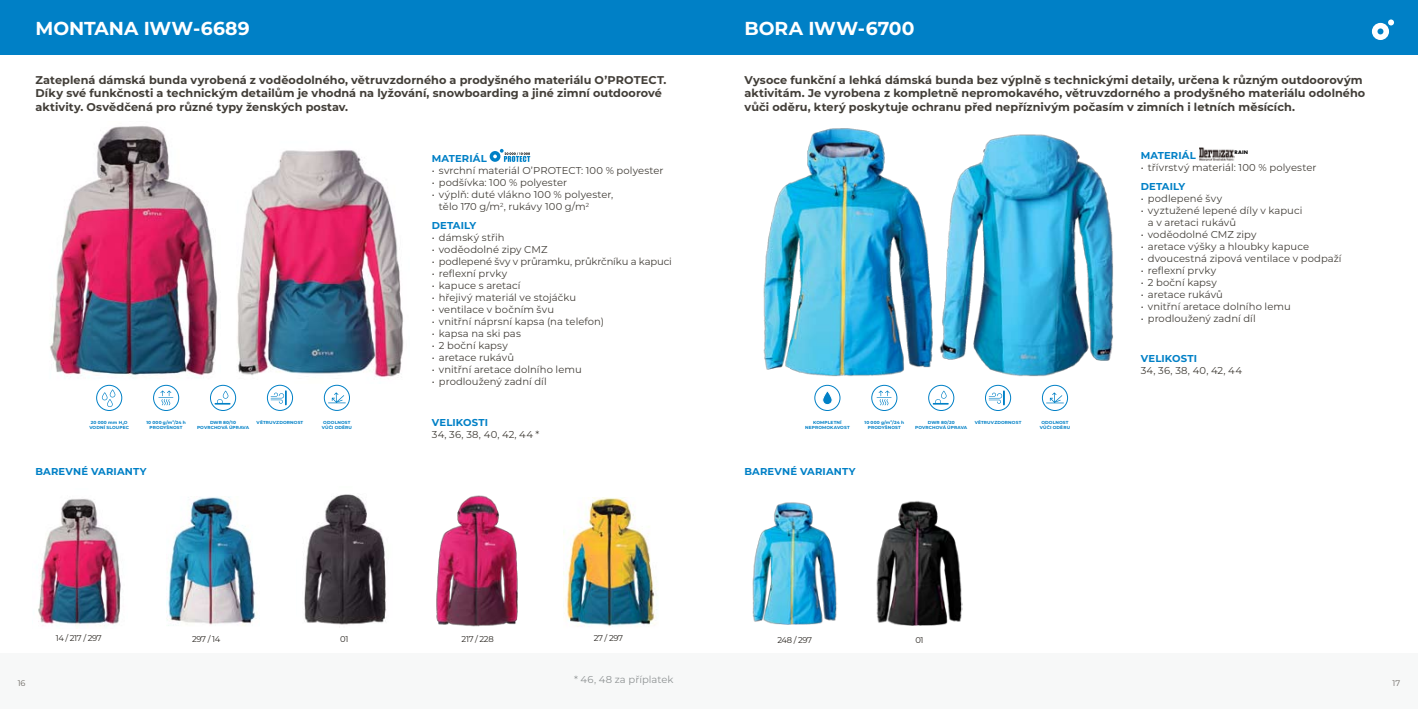
<style>
.page{position:relative;width:1418px;height:709px;background:#fff}
.page>*{position:absolute;margin:0;border:0;box-sizing:border-box;transform-origin:0 0}
.t1{font:700 18.75px "Montserrat";letter-spacing:.01em;color:#fff}
.t2{font:700 11.25px/13.5px "Montserrat";letter-spacing:.005em;color:#423e38}
.t3{font:10px/12px "Montserrat";letter-spacing:.005em;color:#423e38}
.t4{font:700 10px "Montserrat";letter-spacing:.02em;color:#0080c6}
.t5{font:10px "Montserrat";letter-spacing:-.015em;color:#423e38}
.t6{font:10px "Montserrat";letter-spacing:.025em;color:#423e38}
.t7{font:10px "Montserrat";letter-spacing:.005em;color:#8f9394}
.t8{font:8.38px "Montserrat";letter-spacing:-.04em;color:#2b2722}
.t9{font:8.12px "Montserrat";color:#6a6661}
.t10{font:700 5.38px "Futura TOT";color:#000}
.t11{font:700 4.38px/5.2px "Montserrat";letter-spacing:.025em;color:#0080c6;text-align:center}
</style>
<div class="page">
<div style="left:0;top:653px;width:709px;height:56px;background:#f7f8f8"></div>
<div style="left:0;top:0;width:709px;height:54px;background:#0080c6"></div>
<div style="left:709px;top:653px;width:708px;height:56px;background:#f7f8f8"></div>
<div style="left:709px;top:0;width:708px;height:54px;background:#0080c6"></div>
<svg style="left:1371px;top:19px;width:22px;height:21px"></svg>
<img style="left:1199px;top:147px;width:35px;height:14px">
<div style="left:1042px;top:385px;width:25px;height:26px;border:1px solid #0080c6;border-radius:50%"></div>
<svg style="left:1046px;top:392px;width:17px;height:11px"></svg>
<div style="left:814px;top:385px;width:26px;height:26px;border:1px solid #0080c6;border-radius:50%"></div>
<svg style="left:822px;top:391px;width:10px;height:14px"></svg>
<div style="left:871px;top:385px;width:26px;height:26px;border:1px solid #0080c6;border-radius:50%"></div>
<svg style="left:876px;top:390px;width:15px;height:15px"></svg>
<div style="left:928px;top:385px;width:26px;height:26px;border:1px solid #0080c6;border-radius:50%"></div>
<svg style="left:933px;top:391px;width:15px;height:13px"></svg>
<div style="left:985px;top:385px;width:26px;height:26px;border:1px solid #0080c6;border-radius:50%"></div>
<svg style="left:988px;top:391px;width:16px;height:14px"></svg>
<img style="left:763px;top:128px;width:350px;height:248px">
<img style="left:752px;top:502px;width:85px;height:122px">
<img style="left:876px;top:501px;width:86px;height:124px">
<svg style="left:489px;top:149px;width:41px;height:13px"></svg>
<div style="left:153px;top:385px;width:26px;height:26px;border:1px solid #0080c6;border-radius:50%"></div>
<svg style="left:158px;top:390px;width:15px;height:15px"></svg>
<div style="left:96px;top:385px;width:26px;height:26px;border:1px solid #0080c6;border-radius:50%"></div>
<svg style="left:102px;top:389px;width:13px;height:18px"></svg>
<div style="left:210px;top:385px;width:26px;height:26px;border:1px solid #0080c6;border-radius:50%"></div>
<svg style="left:215px;top:391px;width:15px;height:13px"></svg>
<div style="left:267px;top:385px;width:26px;height:26px;border:1px solid #0080c6;border-radius:50%"></div>
<svg style="left:271px;top:391px;width:15px;height:14px"></svg>
<div style="left:324px;top:385px;width:26px;height:26px;border:1px solid #0080c6;border-radius:50%"></div>
<svg style="left:328px;top:392px;width:18px;height:11px"></svg>
<img style="left:50px;top:126px;width:167px;height:252px">
<img style="left:237px;top:150px;width:167px;height:227px">
<img style="left:38px;top:499px;width:83px;height:127px">
<img style="left:167px;top:497px;width:90px;height:129px">
<img style="left:304px;top:494px;width:83px;height:131px">
<img style="left:436px;top:495px;width:82px;height:132px">
<img style="left:563px;top:497px;width:94px;height:130px">
<h1 class="t1" style="left:35px;top:15px;width:16px">MONTANA</h1>
<h1 class="t1" style="left:144px;top:15px;width:108px">IWW-6689</h1>
<p class="t2" style="left:35px;top:73px;width:598px">Zateplená dámská bunda vyrobená z voděodolného, větruvzdorného a prodyšného materiálu O’PROTECT</p>
<p class="t2" style="left:663px;top:73px;width:4px">.</p>
<p class="t2" style="left:35px;top:86px;width:628px">Díky své funkčnosti a technickým detailům je vhodná na lyžování, snowboarding a jiné zimní outdoorové aktivity. Osvědčená pro různé typy ženských postav.</p>
<p class="t4" style="left:432px;top:151px;width:57px">Materiál</p>
<p class="t3" style="left:432px;top:164px;width:233px">• svrchní materiál O’PROTECT: 100 % polyester</p>
<p class="t3" style="left:432px;top:176px;width:137px">• podšívka: 100 % polyester</p>
<p class="t3" style="left:439px;top:188px;width:176px;text-indent:-7px">• výplň: duté vlákno 100 % polyester, tělo 170 g/m<sup>2</sup>, rukávy 100 g/m<sup>2</sup></p>
<p class="t4" style="left:432px;top:218px;width:45px">Detai ly</p>
<p class="t3" style="left:432px;top:231px;width:74px">• dámský střih</p>
<p class="t3" style="left:432px;top:243px;width:117px">• voděodolné zipy CMZ</p>
<p class="t5" style="left:432px;top:255px;width:241px">• podlepené švy v průramku, průkrčníku a kapuci</p>
<p class="t3" style="left:432px;top:267px;width:77px">• reflexní prvky</p>
<p class="t3" style="left:432px;top:279px;width:90px">• kapuce s aretací</p>
<p class="t3" style="left:432px;top:291px;width:146px">• hřejivý materiál ve stojáčku</p>
<p class="t3" style="left:432px;top:303px;width:124px">• ventilace v bočním švu</p>
<p class="t3" style="left:432px;top:315px;width:174px">• vnitřní náprsní kapsa (na telefon)</p>
<p class="t3" style="left:432px;top:327px;width:91px">• kapsa na ski pas</p>
<p class="t3" style="left:432px;top:339px;width:78px">• 2 boční kapsy</p>
<p class="t3" style="left:432px;top:351px;width:84px">• aretace rukávů</p>
<p class="t3" style="left:432px;top:363px;width:151px">• vnitřní aretace dolního lemu</p>
<p class="t3" style="left:432px;top:375px;width:117px">• prodloužený zadní díl</p>
<p class="t4" style="left:432px;top:415px;width:58px">VELIKOSTI</p>
<p class="t6" style="left:432px;top:427px;width:109px">34, 36, 38, 40, 42, 44 *</p>
<p class="t11" style="left:89px;top:419px;width:41px">20 000 mm H <sub>2</sub>O vodní sloupec</p>
<p class="t11" style="left:197px;top:419px;width:54px">DWR 80/10 povrchová úprava</p>
<p class="t11" style="left:257px;top:419px;width:48px">Větruvz dor nost</p>
<p class="t11" style="left:322px;top:419px;width:32px">Odolnost vůči oděru</p>
<p class="t11" style="left:146px;top:419px;width:41px">10 000 g/m<sup>2</sup>/24 h prodyšnost</p>
<h1 class="t1" style="left:744px;top:15px;width:172px">BO RA IWW-6700</h1>
<p class="t2" style="left:744px;top:73px;width:622px">Vysoce funkční a lehká dámská bunda bez výplně s technickými detaily, určena k různým outdoorovým aktivitám. Je vyrobena z kompletně nepromokavého, větruvzdorného a prodyšného materiálu odolného vůči oděru, který poskytuje ochranu před nepříznivým počasím v zimních i letních měsících.</p>
<p class="t4" style="left:1140px;top:148px;width:57px">Materiál</p>
<p class="t3" style="left:1140px;top:161px;width:177px">• třívrstvý materiál: 100 % polyester</p>
<p class="t4" style="left:1140px;top:179px;width:45px">Detai ly</p>
<p class="t3" style="left:1140px;top:192px;width:83px">• podlepené švy</p>
<p class="t3" style="left:1147px;top:204px;width:156px;text-indent:-7px">• vyztužené lepené díly v kapuci a v aretaci rukávů</p>
<p class="t3" style="left:1140px;top:228px;width:117px">• voděodolné CMZ zipy</p>
<p class="t3" style="left:1140px;top:240px;width:170px">• aretace výšky a hloubky kapuce</p>
<p class="t3" style="left:1140px;top:252px;width:202px">• dvoucestná zipová ventilace v podpaží</p>
<p class="t3" style="left:1140px;top:264px;width:77px">• reflexní prvky</p>
<p class="t3" style="left:1140px;top:276px;width:78px">• 2 boční kapsy</p>
<p class="t3" style="left:1140px;top:288px;width:84px">• aretace rukávů</p>
<p class="t3" style="left:1140px;top:300px;width:151px">• vnitřní aretace dolního lemu</p>
<p class="t3" style="left:1140px;top:312px;width:117px">• prodloužený zadní díl</p>
<p class="t4" style="left:1140px;top:351px;width:58px">VELIKOSTI</p>
<p class="t6" style="left:1140px;top:364px;width:103px">34, 36, 38, 40, 42, 44</p>
<p class="t10" style="left:1234px;top:149px;width:15px">RAIN</p>
<p class="t11" style="left:805px;top:419px;width:46px">Kompletní<br>N epromokavost</p>
<p class="t11" style="left:864px;top:419px;width:41px">10 000 g/m<sup>2</sup>/24 h prodyšnost</p>
<p class="t11" style="left:915px;top:419px;width:54px">DWR 80/20 povrchová úprava</p>
<p class="t11" style="left:974px;top:419px;width:48px">Větruvz dor nost</p>
<p class="t11" style="left:1039px;top:419px;width:32px">Odolnost vůči oděru</p>
<p class="t4" style="left:35px;top:464px;width:112px">Bar evné varianty</p>
<p class="t4" style="left:744px;top:464px;width:112px">Bar evné varianty</p>
<p class="t8" style="left:56px;top:632px;width:48px">14 / 217 / 297</p>
<p class="t8" style="left:192px;top:633px;width:30px">297 / 14</p>
<p class="t8" style="left:340px;top:633px;width:10px">01</p>
<p class="t8" style="left:461px;top:633px;width:34px">217 / 228</p>
<p class="t8" style="left:594px;top:632px;width:31px">27 / 297</p>
<p class="t8" style="left:777px;top:634px;width:36px">248 / 297</p>
<p class="t8" style="left:915px;top:634px;width:10px">01</p>
<p class="t7" style="left:574px;top:672px;width:101px">* 46, 48 za příplatek</p>
<p class="t9" style="left:18px;top:678px;width:9px">16</p>
<p class="t9" style="left:1392px;top:678px;width:9px">17</p>
</div>
